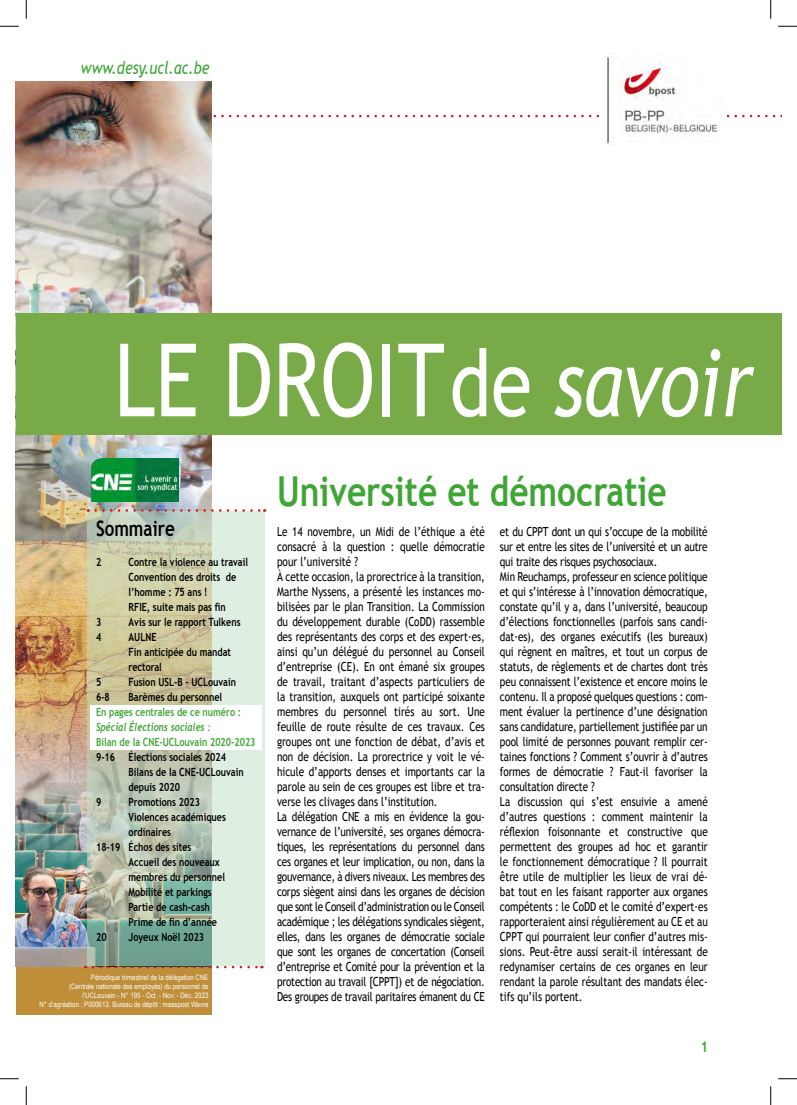
<style>
.page{position:relative;width:797px;height:1105px;background:#fff}
.page>*{position:absolute;margin:0;border:0;box-sizing:border-box;transform-origin:0 0}
.t1{font:101.38px "Trebuchet MS";color:#fff;scale:.8 1}
.t2{font:700 41.25px "Trebuchet MS";color:#3fa535;scale:.81 1}
.t3{font:700 21.25px "Trebuchet MS";color:#000;scale:.8 1}
.t4{font:italic 17.88px "Trebuchet MS";color:#3fa535;scale:.81 1}
.t5{font:700 15px "Trebuchet MS";color:#3fa535;scale:.81 1}
.t6{font:12.5px/15px "Trebuchet MS";letter-spacing:-.01em;color:#000;scale:.8 1}
.t7{font:700 11.25px/15px "Trebuchet MS";color:#000;scale:.8 1}
.t8{font:700 11.25px "Trebuchet MS";color:#3fa535;scale:.8 1}
.t9{font:italic 700 11.25px "Trebuchet";color:#3fa535;scale:.8 1}
.t10{font:7.5px/9px "Arial Narrow";color:#fff;text-align:right}
.s1{font-size:92.75px}
.s2{font-style:italic;font-size:92.75px}
</style>
<div class="page">
<svg style="left:211px;top:115px;width:570px;height:2px"></svg>
<img style="left:604px;top:56px;width:119px;height:89px">
<div style="left:16px;top:81px;width:195px;height:934px;background:#bf8e39"></div>
<img style="left:16px;top:81px;width:195px;height:886px">
<svg style="left:87px;top:512px;width:178px;height:454px;background:#c3cfb7"></svg>
<svg style="left:96px;top:509px;width:169px;height:3px"></svg>
<div style="left:16px;top:313px;width:765px;height:122px;background:#78aa47"></div>
<svg style="left:93px;top:966px;width:169px;height:2px"></svg>
<img style="left:90px;top:459px;width:89px;height:43px">
<div style="left:90px;top:706px;width:172px;height:44px;background:#fff"></div>
<svg style="left:0;top:25px;width:19px;height:2px"></svg>
<svg style="left:778px;top:25px;width:19px;height:2px"></svg>
<svg style="left:0;top:1078px;width:19px;height:1px"></svg>
<svg style="left:778px;top:1078px;width:19px;height:1px"></svg>
<svg style="left:25px;top:0;width:2px;height:19px"></svg>
<svg style="left:25px;top:1086px;width:2px;height:19px"></svg>
<svg style="left:770px;top:0;width:1px;height:19px"></svg>
<svg style="left:770px;top:1086px;width:1px;height:19px"></svg>
<h3 class="t4" style="left:81px;top:57px;width:160px">www.desy.ucl.ac.be</h3>
<h1 class="t1" style="left:114px;top:321px;width:800px">LE DROIT <span class="s1">de</span> <span class="s2">savoir</span></h1>
<h3 class="t3" style="left:96px;top:515px;width:100px">Sommaire</h3>
<p class="t7" style="left:96px;top:555px;width:8px">2</p>
<p class="t7" style="left:129px;top:555px;width:151px">Contre la violence au travail<br>Convention des droits de l’homme : 75 ans !<br>RFIE, suite mais pas fin</p>
<p class="t7" style="left:96px;top:615px;width:8px">3</p>
<p class="t7" style="left:129px;top:615px;width:141px">Avis sur le rapport Tulkens</p>
<p class="t7" style="left:96px;top:630px;width:8px">4</p>
<p class="t7" style="left:129px;top:630px;width:130px">AULNE<br>Fin anticipée du mandat rectoral</p>
<p class="t7" style="left:96px;top:675px;width:8px">5</p>
<p class="t7" style="left:129px;top:675px;width:136px">Fusion USL-B – UCLouvain</p>
<p class="t7" style="left:96px;top:690px;width:19px">6-8</p>
<p class="t7" style="left:129px;top:690px;width:119px">Barèmes du personnel</p>
<p class="t8" style="left:96px;top:705px;width:183px">En pages centrales de ce numéro :</p>
<p class="t9" style="left:96px;top:720px;width:145px">Spécial Élections sociales :</p>
<p class="t8" style="left:96px;top:735px;width:201px">Bilan de la CNE-UCLouvain 2020-2023</p>
<p class="t7" style="left:96px;top:750px;width:164px">9-16 Élections sociales 2024</p>
<p class="t7" style="left:129px;top:765px;width:145px">Bilans de la CNE-UCLouvain</p>
<p class="t7" style="left:129px;top:780px;width:66px">depuis 2020</p>
<p class="t7" style="left:96px;top:795px;width:8px">9</p>
<p class="t7" style="left:129px;top:795px;width:91px">Promotions 2023</p>
<p class="t7" style="left:129px;top:810px;width:123px">Violences académiques</p>
<p class="t7" style="left:129px;top:825px;width:55px">ordinaires</p>
<p class="t7" style="left:96px;top:840px;width:121px">18-19 Échos des sites</p>
<p class="t7" style="left:129px;top:855px;width:115px">Accueil des nouveaux</p>
<p class="t7" style="left:129px;top:870px;width:122px">membres du personnel</p>
<p class="t7" style="left:129px;top:885px;width:105px">Mobilité et parkings</p>
<p class="t7" style="left:129px;top:900px;width:103px">Partie de cash-cash</p>
<p class="t7" style="left:129px;top:915px;width:112px">Prime de fin d’année</p>
<p class="t7" style="left:96px;top:930px;width:15px">20</p>
<p class="t7" style="left:129px;top:930px;width:96px">Joyeux Noël 2023</p>
<p class="t10" style="left:40px;top:972px;width:170px">Périodique trimestriel de la délégation CNE<br>(Centrale nationale des employés) du personnel de l’UCLouvain - N° 195 - Oct. - Nov. - Déc. 2023<br>N° d’agréation : P000613. Bureau de dépôt : masspost Wavre</p>
<h2 class="t2" style="left:277px;top:466px;width:482px">Université et démocratie</h2>
<p class="t6" style="left:277px;top:524px;width:261px">Le 14 novembre, un Midi de l’éthique a été consacré à la question : quelle démocratie pour l’université ?<br>À cette occasion, la prorectrice à la transition, Marthe Nyssens, a présenté les instances mo&shy;bilisées par le plan Transition. La Commission du développement durable (CoDD) rassemble des représentants des corps et des expert·es, ainsi qu’un délégué du personnel au Conseil d’entreprise (CE). En ont émané six groupes de travail, traitant d’aspects particuliers de la transition, auxquels ont participé soixante membres du personnel tirés au sort. Une feuille de route résulte de ces travaux. Ces groupes ont une fonction de débat, d’avis et non de décision. La prorectrice y voit le vé&shy;hicule d’apports denses et importants car la parole au sein de ces groupes est libre et tra&shy;verse les clivages dans l’institution.<br>La délégation CNE a mis en évidence la gou&shy;vernance de l’université, ses organes démocra&shy;tiques, les représentations du personnel dans ces organes et leur implication, ou non, dans la gouvernance, à divers niveaux. Les membres des corps siègent ainsi dans les organes de décision que sont le Conseil d’administration ou le Conseil académique ; les délégations syndicales siègent, elles, dans les organes de démocratie sociale que sont les organes de concertation (Conseil d’entreprise et Comité pour la prévention et la protection au travail [CPPT]) et de négociation.<br>Des groupes de travail paritaires émanent du CE</p>
<p class="t6" style="left:500px;top:524px;width:261px">et du CPPT dont un qui s’occupe de la mobilité sur et entre les sites de l’université et un autre qui traite des risques psychosociaux.<br>Min Reuchamps, professeur en science politique et qui s’intéresse à l’innovation démocratique, constate qu’il y a, dans l’université, beaucoup d’élections fonctionnelles (parfois sans candi&shy;dat·es), des organes exécutifs (les bureaux) qui règnent en maîtres, et tout un corpus de statuts, de règlements et de chartes dont très peu connaissent l’existence et encore moins le contenu. Il a proposé quelques questions : com&shy;ment évaluer la pertinence d’une désignation sans candidature, partiellement justifiée par un pool limité de personnes pouvant remplir cer&shy;taines fonctions ? Comment s’ouvrir à d’autres formes de démocratie ? Faut-il favoriser la consultation directe ?<br>La discussion qui s’est ensuivie a amené d’autres questions : comment maintenir la réflexion foisonnante et constructive que permettent des groupes ad hoc et garantir le fonctionnement démocratique ? Il pourrait être utile de multiplier les lieux de vrai dé&shy;bat tout en les faisant rapporter aux organes compétents : le CoDD et le comité d’expert·es rapporteraient ainsi régulièrement au CE et au CPPT qui pourraient leur confier d’autres mis&shy;sions. Peut-être aussi serait-il intéressant de redynamiser certains de ces organes en leur rendant la parole résultant des mandats élec&shy;tifs qu’ils portent.</p>
<p class="t5" style="left:700px;top:1038px;width:10px">1</p>
</div>
